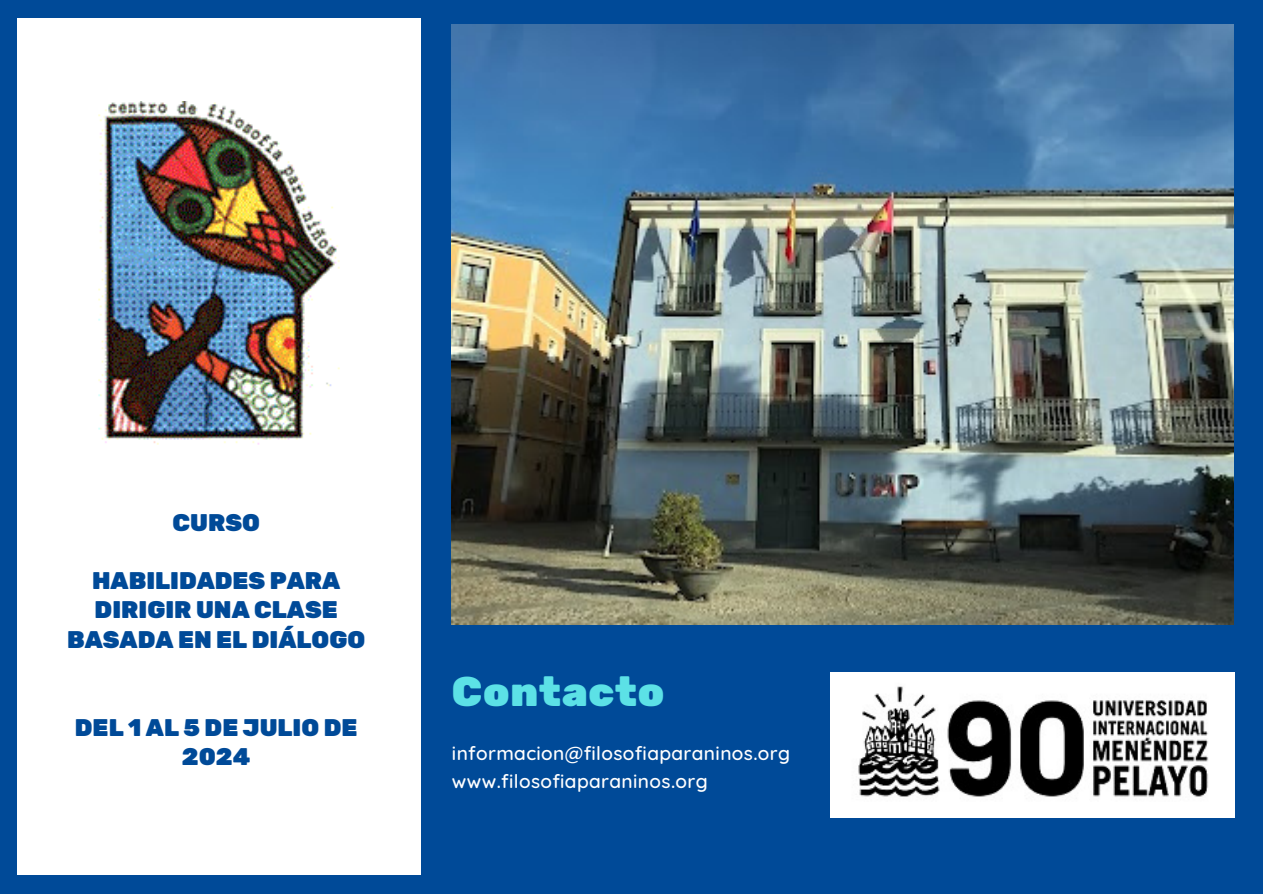
<style>
.page{position:relative;width:1263px;height:894px;background:#fff}
.page>*{position:absolute;margin:0;border:0;box-sizing:border-box;transform-origin:0 0}
.t1{font:900 41.4px "Rubik";letter-spacing:.02em;color:#5ce1e6}
.t2{font:900 24px/29.2px "Rubik";color:#004a98;text-align:center}
.t3{font:500 19.05px "Quicksand";letter-spacing:.02em;color:#fff}
</style>
<div class="page">
<div style="left:0;top:0;width:1263px;height:893px;background:#004a98"></div>
<img style="left:452px;top:24px;width:782px;height:600px">
<div style="left:17px;top:18px;width:404px;height:856px;background:#fff"></div>
<img style="left:98px;top:101px;width:242px;height:344px">
<img style="left:830px;top:672px;width:404px;height:145px">
<h2 class="t2" style="left:173px;top:507px;width:89px">CURSO</h2>
<h2 class="t2" style="left:67px;top:566px;width:300px">HABILIDADES PARA<br>DIRIGIR UNA CLASE<br>BASADA EN EL DIÁLOGO</h2>
<h1 class="t2" style="left:75px;top:712px;width:284px">DEL 1 AL 5 DE JULIO DE<br>2024</h1>
<p class="t1" style="left:452px;top:667px;width:214px">Contacto</p>
<p class="t3" style="left:452px;top:740px;width:340px">informacion@filosofiaparaninos.org</p>
<p class="t3" style="left:452px;top:768px;width:257px">www.filosofiaparaninos.org</p>
</div>
